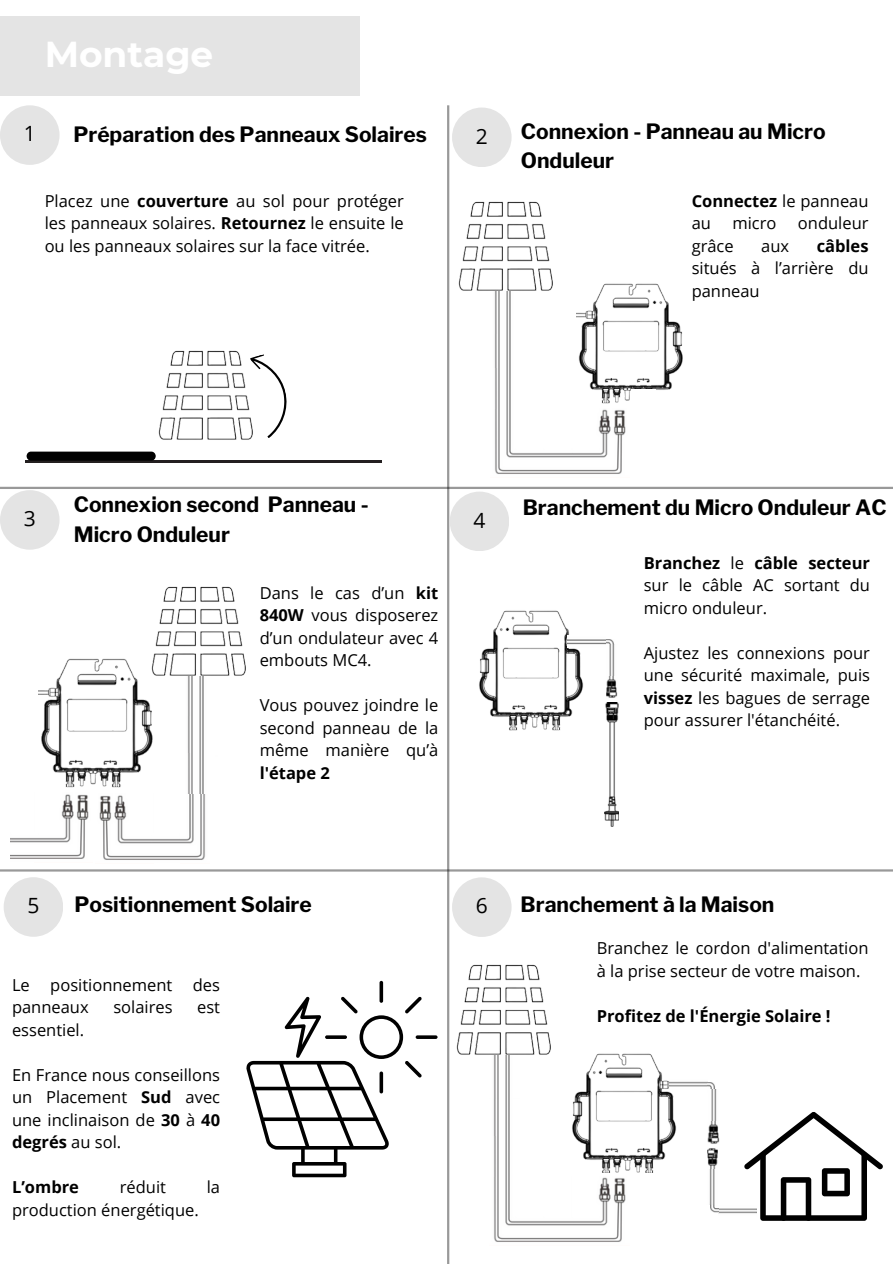
<style>
.page{position:relative;width:893px;height:1264px;background:#fff}
.page>*{position:absolute;margin:0;border:0;box-sizing:border-box;transform-origin:0 0}
.t1{font:700 36px "Montserrat";color:#fff}
.t2{font:700 21px/29.2px "Libre Franklin";color:#000}
.t3{font:21px "Open Sans";color:#000}
.t4{font:16.5px/22.5px "Open Sans";color:#000;text-align:justify}
.t5{font:700 16.5px "Open Sans";color:#000}
.s1{font-weight:700}
</style>
<div class="page">
<div style="left:0;top:16px;width:359px;height:80px;background:#e4e4e4"></div>
<hr style="left:447px;top:105px;width:2px;height:1158px;background:#000">
<hr style="left:0;top:487px;width:892px;height:2px;background:#000">
<hr style="left:0;top:869px;width:892px;height:2px;background:#000">
<div style="left:0;top:105px;width:60px;height:60px;background:#e4e4e4;border-radius:50%"></div>
<div style="left:0;top:490px;width:60px;height:59px;background:#e4e4e4;border-radius:50%"></div>
<div style="left:4px;top:877px;width:59px;height:59px;background:#e4e4e4;border-radius:50%"></div>
<div style="left:452px;top:107px;width:59px;height:60px;background:#e4e4e4;border-radius:50%"></div>
<div style="left:449px;top:491px;width:60px;height:60px;background:#e4e4e4;border-radius:50%"></div>
<div style="left:452px;top:877px;width:59px;height:59px;background:#e4e4e4;border-radius:50%"></div>
<svg style="left:253px;top:354px;width:34px;height:84px"></svg>
<img style="left:158px;top:350px;width:95px;height:90px">
<hr style="left:25px;top:460px;width:357px;height:2px;background:#231f20">
<div style="left:27px;top:451px;width:129px;height:9px;background:#000;border-radius:4px"></div>
<img style="left:494px;top:333px;width:17px;height:35px">
<img style="left:572px;top:409px;width:54px;height:65px">
<img style="left:458px;top:201px;width:95px;height:90px">
<img style="left:576px;top:283px;width:107px;height:120px">
<img style="left:495px;top:368px;width:24px;height:107px">
<img style="left:39px;top:794px;width:50px;height:65px">
<img style="left:39px;top:658px;width:114px;height:129px">
<img style="left:187px;top:715px;width:17px;height:38px">
<img style="left:99px;top:795px;width:52px;height:65px">
<img style="left:147px;top:586px;width:99px;height:90px">
<img style="left:180px;top:794px;width:25px;height:66px">
<img style="left:188px;top:753px;width:16px;height:41px">
<img style="left:493px;top:1098px;width:17px;height:38px">
<img style="left:571px;top:1177px;width:55px;height:65px">
<img style="left:456px;top:964px;width:95px;height:91px">
<img style="left:572px;top:1053px;width:105px;height:119px">
<img style="left:494px;top:1136px;width:25px;height:107px">
<img style="left:669px;top:1078px;width:38px;height:11px">
<svg style="left:707px;top:1082px;width:8px;height:7px"></svg>
<img style="left:711px;top:1089px;width:6px;height:32px">
<img style="left:718px;top:1208px;width:26px;height:6px">
<svg style="left:710px;top:1204px;width:8px;height:8px"></svg>
<img style="left:709px;top:1168px;width:7px;height:36px">
<svg style="left:744px;top:1112px;width:139px;height:108px"></svg>
<img style="left:707px;top:1121px;width:12px;height:23px">
<img style="left:707px;top:1148px;width:10px;height:20px">
<svg style="left:379px;top:980px;width:4px;height:22px"></svg>
<hr style="left:415px;top:1035px;width:22px;height:3px;background:#000;border-radius:2px">
<svg style="left:246px;top:996px;width:176px;height:181px"></svg>
<div style="left:631px;top:389px;width:24px;height:23px;background:#fff"></div>
<img style="left:604px;top:702px;width:14px;height:125px">
<img style="left:479px;top:610px;width:105px;height:120px">
<img style="left:567px;top:636px;width:39px;height:11px">
<svg style="left:606px;top:639px;width:8px;height:5px"></svg>
<img style="left:609px;top:644px;width:6px;height:32px">
<img style="left:606px;top:676px;width:11px;height:22px">
<img style="left:494px;top:291px;width:17px;height:42px">
<img style="left:187px;top:677px;width:17px;height:38px">
<img style="left:493px;top:1055px;width:17px;height:43px">
<p class="t1" style="left:45px;top:32px;width:170px">Montage</p>
<h1 class="t3" style="left:24px;top:119px;width:13px">1</h1>
<p class="t2" style="left:73px;top:120px;width:355px">Préparation des Panneaux Solaires</p>
<h2 class="t3" style="left:475px;top:121px;width:13px">2</h2>
<p class="t2" style="left:521px;top:117px;width:306px">Connexion - Panneau au Micro<br>Onduleur</p>
<p class="t4" style="left:45px;top:189px;width:360px">Placez une <span class="s1">couverture</span> au sol pour protéger les panneaux solaires. <span class="s1">Retournez</span> le ensuite le ou les panneaux solaires sur la face vitrée.</p>
<p class="t4" style="left:691px;top:189px;width:178px"><span class="s1">Connectez</span> le panneau au</p>
<p class="t4" style="left:732px;top:211px;width:46px">micro</p>
<p class="t4" style="left:797px;top:211px;width:72px">onduleur</p>
<p class="t4" style="left:691px;top:234px;width:44px">grâce</p>
<p class="t4" style="left:761px;top:234px;width:29px">aux</p>
<p class="t4" style="left:691px;top:234px;width:178px;text-indent:125px"><span class="s1">câbles </span>situés à l’arrière du panneau</p>
<p class="t3" style="left:24px;top:503px;width:13px">3</p>
<p class="t2" style="left:74px;top:490px;width:296px">Connexion second Panneau -<br>Micro Onduleur</p>
<p class="t4" style="left:260px;top:581px;width:180px">Dans le cas d’un <span class="s1">kit 840W</span> vous disposerez d’un ondulateur avec 4 embouts MC4.</p>
<p class="t4" style="left:260px;top:693px;width:180px">Vous pouvez joindre le second panneau de la même manière qu’à <span class="s1">l'étape 2</span></p>
<h2 class="t3" style="left:473px;top:505px;width:13px">4</h2>
<p class="t2" style="left:522px;top:492px;width:365px">Branchement du Micro Onduleur AC</p>
<h2 class="t4" style="left:643px;top:551px;width:228px"><span class="s1">Branchez</span> le <span class="s1">câble secteur </span>sur le câble AC sortant du micro onduleur.</h2>
<h2 class="t4" style="left:643px;top:641px;width:228px">Ajustez les connexions pour une sécurité maximale, puis <span class="s1">vissez</span> les bagues de serrage pour assurer l'étanchéité.</h2>
<p class="t3" style="left:27px;top:890px;width:13px">5</p>
<p class="t2" style="left:74px;top:890px;width:239px">Positionnement Solaire</p>
<p class="t4" style="left:12px;top:973px;width:209px">Le positionnement des panneaux</p>
<p class="t4" style="left:113px;top:995px;width:61px">solaires</p>
<p class="t4" style="left:197px;top:995px;width:24px">est</p>
<p class="t4" style="left:12px;top:1018px;width:74px">essentiel.</p>
<p class="t4" style="left:12px;top:1063px;width:209px">En France nous conseillons un Placement <span class="s1">Sud</span> avec une inclinaison de <span class="s1">30</span> à <span class="s1">40 degrés</span> au sol.</p>
<p class="t5" style="left:12px;top:1175px;width:68px">L’ombre</p>
<p class="t4" style="left:120px;top:1175px;width:48px">réduit</p>
<p class="t4" style="left:207px;top:1175px;width:15px">la</p>
<p class="t4" style="left:12px;top:1198px;width:188px">production énergétique.</p>
<p class="t3" style="left:475px;top:891px;width:13px">6</p>
<p class="t2" style="left:520px;top:890px;width:255px">Branchement à la Maison</p>
<p class="t4" style="left:596px;top:936px;width:273px">Branchez le cordon d'alimentation à la prise secteur de votre maison.</p>
<p class="t5" style="left:596px;top:1003px;width:235px">Profitez de l'Énergie Solaire !</p>
</div>
